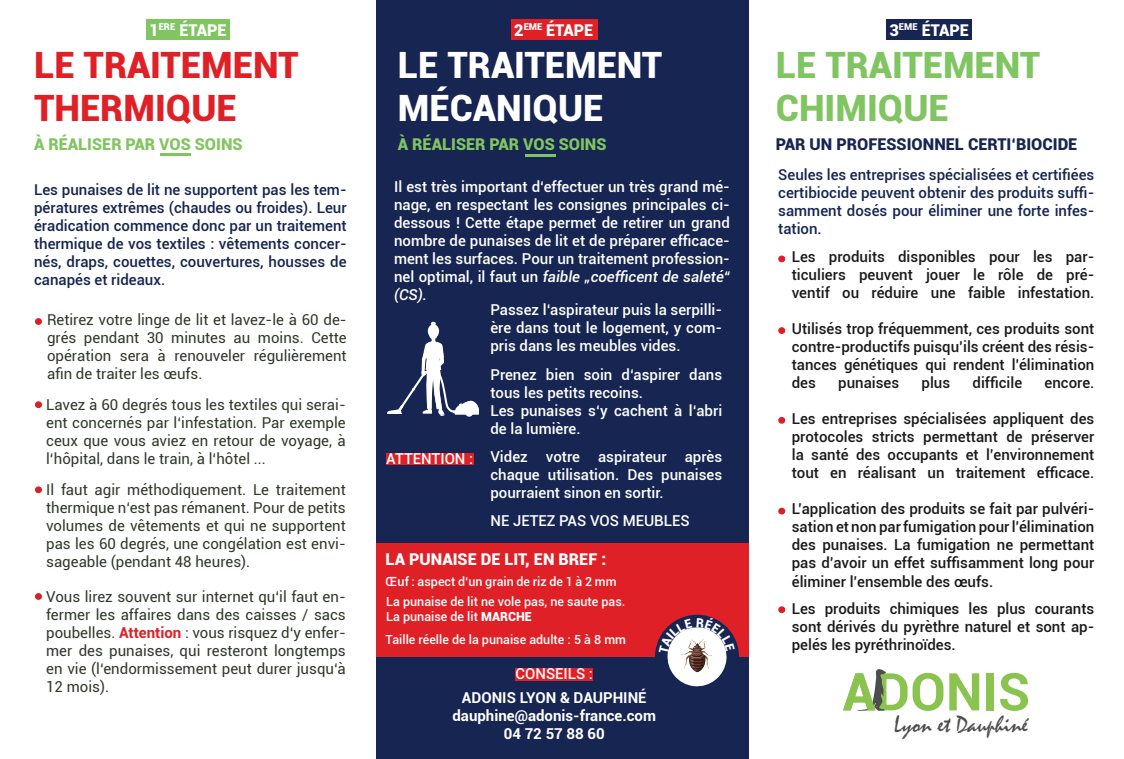
<style>
.page{position:relative;width:1124px;height:759px;background:#fff}
.page>*{position:absolute;margin:0;border:0;box-sizing:border-box;transform-origin:0 0}
.t1{font:700 52px "Roboto";color:#8ac44f}
.t2{font:900 36.25px "Roboto";color:#df2027}
.t3{font:900 36.25px "Roboto";color:#fff}
.t4{font:900 36.25px "Roboto";color:#80c562}
.t5{font:24.12px "Mistral";color:#4d4d4d}
.t6{font:900 16.25px "Roboto";color:#fff}
.t7{font:900 16.25px "Roboto";color:#81c561}
.t8{font:900 16.25px "Roboto";color:#162551}
.t9{font:500 15px/18px "Roboto";color:#191a1c;text-align:justify}
.t10{font:15px/18px "Roboto";color:#30382b;text-align:justify}
.t11{font:500 15px/18px "Roboto";color:#fff;text-align:justify}
.t12{font:500 15px/18px "Roboto";color:#15254f;text-align:justify}
.t13{font:500 15px/18px "Roboto";color:#162551;text-align:justify}
.t14{font:700 15px "Roboto";color:#fff}
.t15{font:500 12.5px "Roboto";color:#fff}
.s1{font-weight:700;color:#df2027}
.s2{font-style:italic}
.s3{font-weight:900}
</style>
<div class="page">
<div style="left:376px;top:0;width:372px;height:758px;background:#162551"></div>
<div style="left:146px;top:19px;width:84px;height:21px;background:#80c562"></div>
<div style="left:886px;top:19px;width:86px;height:21px;background:#162551"></div>
<div style="left:511px;top:19px;width:86px;height:21px;background:#df2027"></div>
<hr style="left:160px;top:153px;width:30px;height:2px;background:#80c562">
<hr style="left:525px;top:154px;width:31px;height:2px;background:#80c562">
<svg style="left:387px;top:321px;width:92px;height:95px"></svg>
<div style="left:386px;top:452px;width:87px;height:12px;background:#df2027"></div>
<div style="left:515px;top:667px;width:77px;height:13px;background:#df2027"></div>
<div style="left:376px;top:543px;width:372px;height:113px;background:#df2027"></div>
<div style="left:778px;top:255px;width:7px;height:7px;border:1px solid #de1f27;border-radius:50%"></div>
<div style="left:778px;top:327px;width:7px;height:7px;border:1px solid #de1f27;border-radius:50%"></div>
<div style="left:778px;top:417px;width:7px;height:6px;border:1px solid #de1f27;border-radius:50%"></div>
<div style="left:778px;top:507px;width:7px;height:7px;border:1px solid #de1f27;border-radius:50%"></div>
<svg style="left:778px;top:606px;width:6px;height:6px"></svg>
<div style="left:778px;top:606px;width:7px;height:7px;border:1px solid #de1f27;border-radius:50%"></div>
<div style="left:35px;top:401px;width:7px;height:7px;border:1px solid #de1f27;border-radius:50%"></div>
<div style="left:35px;top:486px;width:7px;height:7px;border:1px solid #de1f27;border-radius:50%"></div>
<div style="left:35px;top:593px;width:7px;height:6px;border:1px solid #de1f27;border-radius:50%"></div>
<div style="left:35px;top:318px;width:7px;height:7px;border:1px solid #de1f27;border-radius:50%"></div>
<svg style="left:862px;top:669px;width:23px;height:41px"></svg>
<svg style="left:647px;top:614px;width:101px;height:73px"></svg>
<p class="t6" style="left:149px;top:18px;width:79px">1<sup>ERE</sup> ÉTAPE</p>
<p class="t2" style="left:34px;top:39px;width:266px">LE TRAITEMENT</p>
<p class="t2" style="left:34px;top:83px;width:204px">THERMIQUE</p>
<p class="t7" style="left:34px;top:132px;width:210px">À RÉALISER PAR VOS SOINS</p>
<p class="t12" style="left:34px;top:180px;width:314px">Les punaises de lit ne supportent pas les tem&shy;pératures extrêmes (chaudes ou froides). Leur éradication commence donc par un traitement thermique de vos textiles : vêtements concer&shy;nés, draps, couettes, couvertures, housses de canapés et rideaux.</p>
<p class="t10" style="left:47px;top:310px;width:301px">Retirez votre linge de lit et lavez-le à 60 de&shy;grés pendant 30 minutes au moins. Cette opération sera à renouveler régulièrement afin de traiter les œufs.</p>
<p class="t10" style="left:46px;top:395px;width:301px">Lavez à 60 degrés tous les textiles qui serai&shy;ent concernés par l‘infestation. Par exemple ceux que vous aviez en retour de voyage, à l‘hôpital, dans le train, à l‘hôtel ...</p>
<p class="t10" style="left:46px;top:480px;width:301px">Il faut agir méthodiquement. Le traitement thermique n‘est pas rémanent. Pour de petits volumes de vêtements et qui ne supportent pas les 60 degrés, une congélation est envi&shy;sageable (pendant 48 heures).</p>
<p class="t10" style="left:46px;top:587px;width:301px">Vous lirez souvent sur internet qu‘il faut en&shy;fermer les affaires dans des caisses / sacs poubelles. <span class="s1">Attention</span> : vous risquez d‘y enfer&shy;mer des punaises, qui resteront longtemps en vie (l‘endormissement peut durer jusqu‘à 12 mois).</p>
<p class="t6" style="left:514px;top:18px;width:80px">2<sup>EME</sup> ÉTAPE</p>
<p class="t3" style="left:398px;top:39px;width:266px">LE TRAITEMENT</p>
<p class="t3" style="left:398px;top:83px;width:207px">MÉCANIQUE</p>
<p class="t7" style="left:398px;top:132px;width:210px">À RÉALISER PAR VOS SOINS</p>
<p class="t11" style="left:394px;top:176px;width:337px">Il est très important d‘effectuer un très grand mé&shy;nage, en respectant les consignes principales ci&shy;dessous ! Cette étape permet de retirer un grand nombre de punaises de lit et de préparer efficace&shy;ment les surfaces. Pour un traitement profession&shy;nel optimal, il faut un <span class="s2">faible „coefficent de saleté“ (CS).</span></p>
<p class="t11" style="left:490px;top:300px;width:233px">Passez l‘aspirateur puis la serpilli&shy;ère dans tout le logement, y com&shy;pris dans les meubles vides.</p>
<p class="t11" style="left:490px;top:365px;width:233px">Prenez bien soin d‘aspirer dans tous les petits recoins.</p>
<p class="t11" style="left:490px;top:401px;width:233px">Les punaises s‘y cachent à l‘abri de la lumière.</p>
<p class="t11" style="left:386px;top:449px;width:88px">ATTENTION :</p>
<p class="t11" style="left:490px;top:446px;width:233px">Videz votre aspirateur après chaque utilisation. Des punaises pourraient sinon en sortir.</p>
<p class="t11" style="left:490px;top:510px;width:201px">NE JETEZ PAS VOS MEUBLES</p>
<p class="t6" style="left:385px;top:547px;width:222px">LA PUNAISE DE LIT, EN BREF :</p>
<p class="t15" style="left:385px;top:572px;width:232px">Œuf : aspect d‘un grain de riz de 1 à 2 mm</p>
<p class="t15" style="left:386px;top:593px;width:241px">La punaise de lit ne vole pas, ne saute pas.</p>
<p class="t15" style="left:386px;top:608px;width:147px">La punaise de lit <span class="s3">MARCHE</span></p>
<p class="t15" style="left:385px;top:630px;width:242px">Taille réelle de la punaise adulte : 5 à 8 mm</p>
<p class="t11" style="left:515px;top:664px;width:79px">CONSEILS :</p>
<p class="t14" style="left:462px;top:687px;width:186px">ADONIS LYON &amp; DAUPHINÉ</p>
<p class="t14" style="left:452px;top:705px;width:205px">dauphine@adonis-france.com</p>
<p class="t14" style="left:503px;top:723px;width:103px">04 72 57 88 60</p>
<p class="t6" style="left:889px;top:18px;width:81px">3<sup>EME</sup> ÉTAPE</p>
<p class="t4" style="left:775px;top:39px;width:266px">LE TRAITEMENT</p>
<p class="t4" style="left:775px;top:83px;width:174px">CHIMIQUE</p>
<p class="t8" style="left:775px;top:132px;width:303px">PAR UN PROFESSIONNEL CERTI‘BIOCIDE</p>
<p class="t13" style="left:778px;top:165px;width:317px">Seules les entreprises spécialisées et certifiées certibiocide peuvent obtenir des produits suffi&shy;samment dosés pour éliminer une forte infes&shy;tation.</p>
<p class="t9" style="left:791px;top:247px;width:304px">Les produits disponibles pour les par&shy;ticuliers peuvent jouer le rôle de pré&shy;ventif ou réduire une faible infestation.</p>
<p class="t9" style="left:791px;top:319px;width:304px">Utilisés trop fréquemment, ces produits sont contre-productifs puisqu’ils créent des résis&shy;tances génétiques qui rendent l’élimination des</p>
<p class="t9" style="left:838px;top:373px;width:62px">punaises</p>
<p class="t9" style="left:921px;top:373px;width:30px">plus</p>
<p class="t9" style="left:972px;top:373px;width:51px">difficile</p>
<p class="t9" style="left:1044px;top:373px;width:51px">encore.</p>
<p class="t9" style="left:791px;top:409px;width:304px">Les entreprises spécialisées appliquent des protocoles stricts permettant de préserver la santé des occupants et l’environnement tout en réalisant un traitement efficace.</p>
<p class="t9" style="left:791px;top:499px;width:304px">L’application des produits se fait par pulvéri&shy;sation et non par fumigation pour l’élimination des punaises. La fumigation ne permettant pas d’avoir un effet suffisamment long pour éliminer l’ensemble des œufs.</p>
<p class="t9" style="left:791px;top:598px;width:304px">Les produits chimiques les plus courants sont dérivés du pyrèthre naturel et sont ap&shy;pelés les pyréthrinoïdes.</p>
<p class="t1" style="left:842px;top:655px;width:189px">ADONIS</p>
<p class="t5" style="left:894px;top:709px;width:135px">Lyon et Dauphiné</p>
</div>
